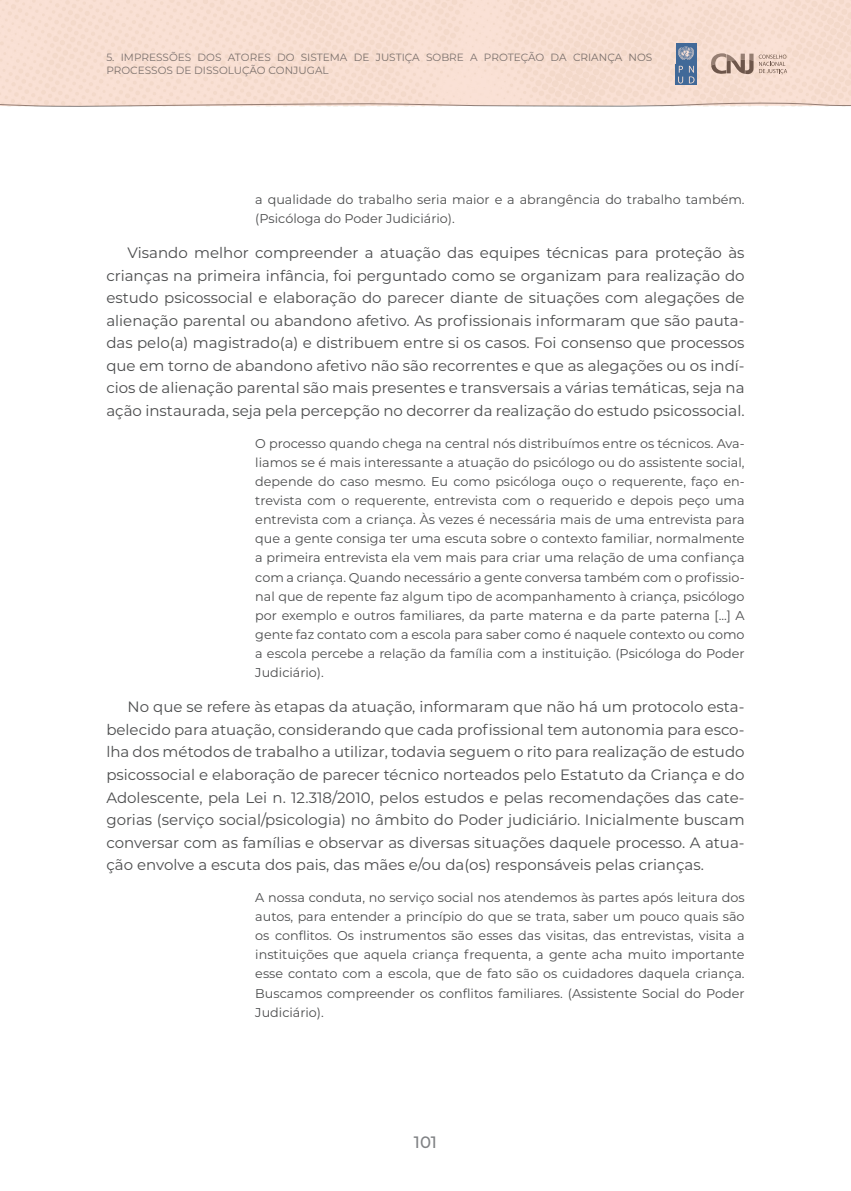
<style>
.page{position:relative;width:851px;height:1191px;background:#fff}
.page>*{position:absolute;margin:0;border:0;box-sizing:border-box;transform-origin:0 0}
.t1{font:500 16.5px "Montserrat";color:#808285}
.Texto{font:15px/22.5px "Montserrat";color:#4b4c4d;text-align:justify}
.Citação{font:12.75px/19.2px "Montserrat";color:#4b4c4d;text-align:justify}
.t2{font:10.5px/12.6px "Montserrat";color:#808285}
</style>
<div class="page">
<svg style="left:0;top:0;width:850px;height:107px;background:#f3dbcf"></svg>
<p class="t2" style="left:106px;top:51px;width:547px">5. IMPRESSÕES DOS ATORES DO SISTEMA DE JUSTIÇA SOBRE A PROTEÇÃO DA CRIANÇA NOS<br>PROCESSOS DE DISSOLUÇÃO CONJUGAL</p>
<p class="Citação" style="left:255px;top:189px;width:490px">a qualidade do trabalho seria maior e a abrangência do trabalho também. (Psicóloga do Poder Judiciário).</p>
<p class="Texto" style="left:106px;top:241px;width:639px;text-indent:21px">Visando melhor compreender a atuação das equipes técnicas para proteção às crianças na primeira infância, foi perguntado como se organizam para realização do estudo psicossocial e elaboração do parecer diante de situações com alegações de alienação parental ou abandono afetivo. As profissionais informaram que são pauta&shy;das pelo(a) magistrado(a) e distribuem entre si os casos. Foi consenso que processos que em torno de abandono afetivo não são recorrentes e que as alegações ou os indí&shy;cios de alienação parental são mais presentes e transversais a várias temáticas, seja na ação instaurada, seja pela percepção no decorrer da realização do estudo psicossocial.</p>
<p class="Citação" style="left:255px;top:433px;width:491px">O processo quando chega na central nós distribuímos entre os técnicos. Ava&shy;liamos se é mais interessante a atuação do psicólogo ou do assistente social, depende do caso mesmo. Eu como psicóloga ouço o requerente, faço en&shy;trevista com o requerente, entrevista com o requerido e depois peço uma entrevista com a criança. Às vezes é necessária mais de uma entrevista para que a gente consiga ter uma escuta sobre o contexto familiar, normalmente a primeira entrevista ela vem mais para criar uma relação de uma confiança com a criança. Quando necessário a gente conversa também com o profissio&shy;nal que de repente faz algum tipo de acompanhamento à criança, psicólogo por exemplo e outros familiares, da parte materna e da parte paterna [...] A gente faz contato com a escola para saber como é naquele contexto ou como a escola percebe a relação da família com a instituição. (Psicóloga do Poder Judiciário).</p>
<p class="Texto" style="left:106px;top:695px;width:639px;text-indent:21px">No que se refere às etapas da atuação, informaram que não há um protocolo esta&shy;belecido para atuação, considerando que cada profissional tem autonomia para esco&shy;lha dos métodos de trabalho a utilizar, todavia seguem o rito para realização de estudo psicossocial e elaboração de parecer técnico norteados pelo Estatuto da Criança e do Adolescente, pela Lei n. 12.318/2010, pelos estudos e pelas recomendações das cate&shy;gorias (serviço social/psicologia) no âmbito do Poder judiciário. Inicialmente buscam conversar com as famílias e observar as diversas situações daquele processo. A atua&shy;ção envolve a escuta dos pais, das mães e/ou da(os) responsáveis pelas crianças.</p>
<p class="Citação" style="left:255px;top:887px;width:491px">A nossa conduta, no serviço social nos atendemos às partes após leitura dos autos, para entender a princípio do que se trata, saber um pouco quais são os conflitos. Os instrumentos são esses das visitas, das entrevistas, visita a instituições que aquela criança frequenta, a gente acha muito importante esse contato com a escola, que de fato são os cuidadores daquela criança.<br>Buscamos compreender os conflitos familiares. (Assistente Social do Poder Judiciário).</p>
<p class="t1" style="left:414px;top:1131px;width:25px">101</p>
</div>
